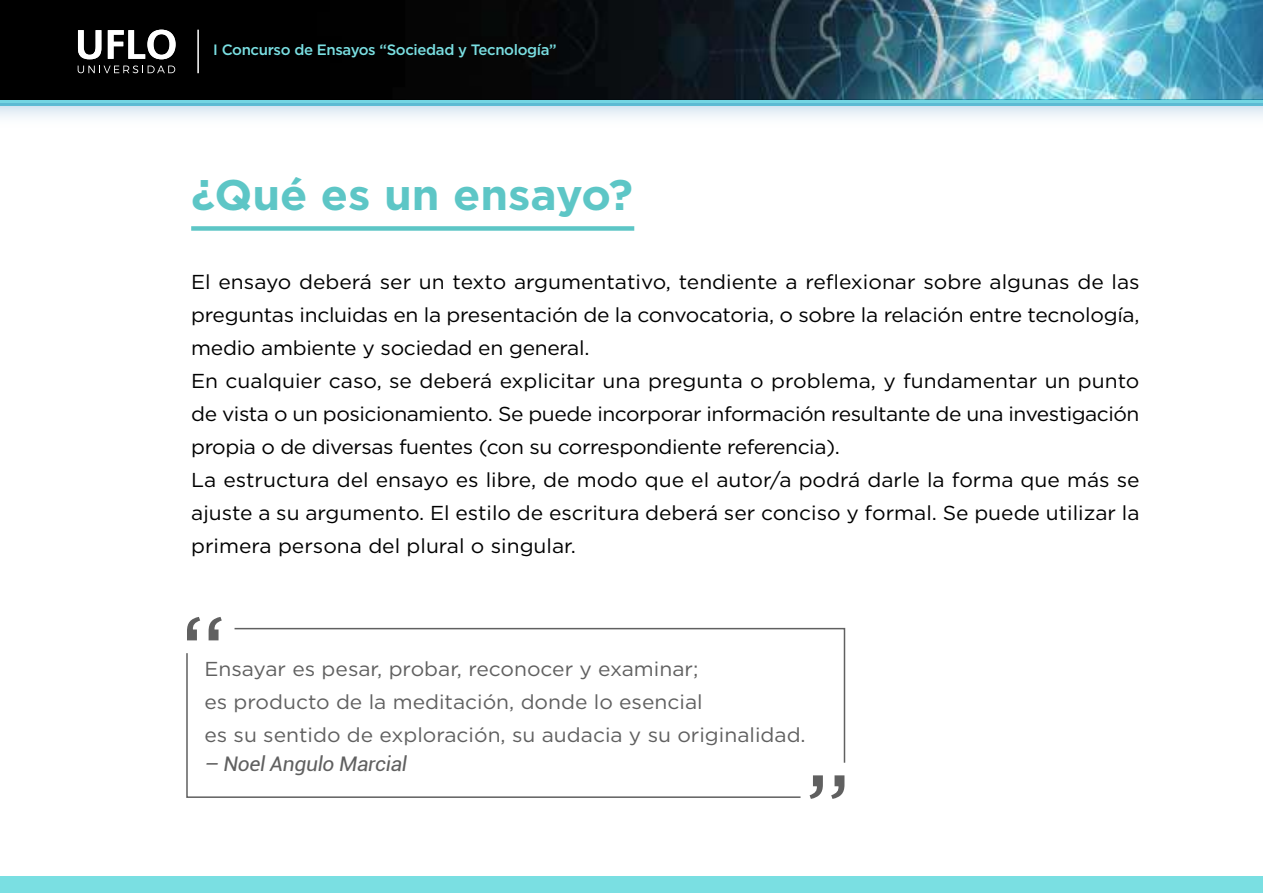
<style>
.page{position:relative;width:1263px;height:893px;background:#fff}
.page>*{position:absolute;margin:0;border:0;box-sizing:border-box;transform-origin:0 0}
.t1{font:700 42.75px "Gotham";color:#5dc6c6;scale:1.04 1}
.t2{font:20.1px/33px "Gotham";letter-spacing:-.015em;color:#000;scale:1.04 1}
.t3{font:20.1px/33px "Gotham";color:#606060;scale:1.04 1}
.t4{font:italic 20.1px "Roboto";letter-spacing:-.015em;color:#606060;scale:1.04 1}
.t5{font:500 15px "Gotham";letter-spacing:-.025em;color:#7adfe2}
</style>
<div class="page">
<div style="left:191px;top:226px;width:443px;height:5px;background:#5dc6c6"></div>
<svg style="left:810px;top:775px;width:34px;height:24px"></svg>
<svg style="left:187px;top:617px;width:35px;height:23px"></svg>
<svg style="left:186px;top:653px;width:615px;height:145px"></svg>
<svg style="left:233px;top:627px;width:613px;height:137px"></svg>
<div style="left:0;top:876px;width:1263px;height:17px;background:#7adfe2"></div>
<img style="left:0;top:0;width:1263px;height:100px">
<svg style="left:78px;top:30px;width:98px;height:29px"></svg>
<svg style="left:78px;top:66px;width:97px;height:7px"></svg>
<svg style="left:0;top:106px;width:1263px;height:12px"></svg>
<svg style="left:0;top:100px;width:1263px;height:6px;background:#68c7da"></svg>
<hr style="left:197px;top:30px;width:2px;height:43px;background:#fff">
<p class="t5" style="left:213px;top:40px;width:345px">I Concurso de Ensayos “Sociedad y Tecnología”</p>
<h1 class="t1" style="left:191px;top:167px;width:426px">¿Qué es un ensayo?</h1>
<p class="t2" style="left:191px;top:264px;width:913px">El ensayo deberá ser un texto argumentativo, tendiente a reflexionar sobre algunas de las preguntas incluidas en la presentación de la convocatoria, o sobre la relación entre tecnología, medio ambiente y sociedad en general.<br>En cualquier caso, se deberá explicitar una pregunta o problema, y fundamentar un punto de vista o un posicionamiento. Se puede incorporar información resultante de una investigación propia o de diversas fuentes (con su correspondiente referencia).<br>La estructura del ensayo es libre, de modo que el autor/a podrá darle la forma que más se ajuste a su argumento. El estilo de escritura deberá ser conciso y formal. Se puede utilizar la primera persona del plural o singular.</p>
<p class="t3" style="left:204px;top:652px;width:580px">Ensayar es pesar, probar, reconocer y examinar;<br>es producto de la meditación, donde lo esencial<br>es su sentido de exploración, su audacia y su originalidad.</p>
<p class="t4" style="left:204px;top:749px;width:197px">– Noel Angulo Marcial</p>
</div>
